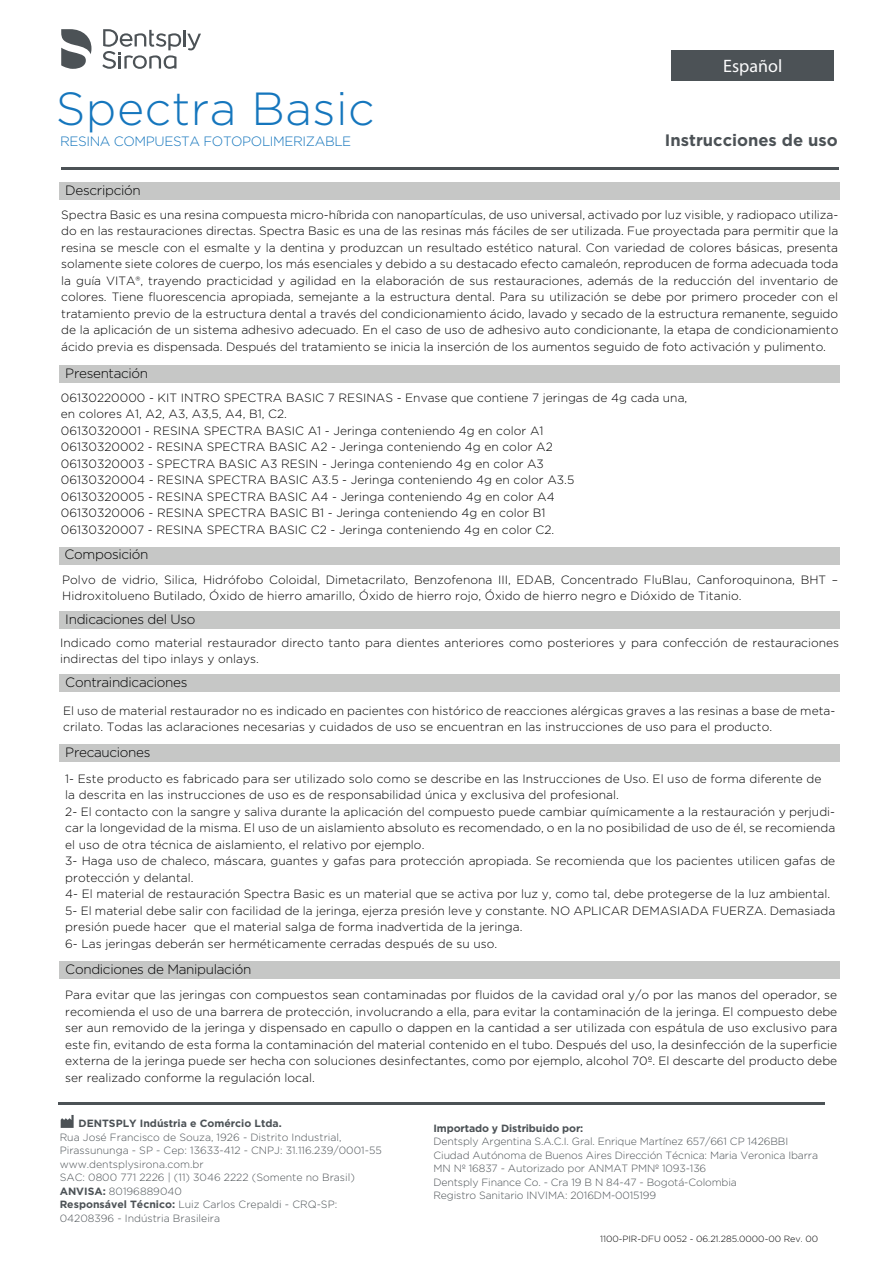
<style>
.page{position:relative;width:893px;height:1263px;background:#fff}
.page>*{position:absolute;margin:0;border:0;box-sizing:border-box;transform-origin:0 0}
.t1{font:300 46.35px "Gotham";letter-spacing:.01em;color:#1576bd}
.t2{font:18px "Myriad Pro";color:#fbfbfc}
.t3{font:700 16.5px "Gotham";color:#4c5256}
.t4{font:300 13.5px "Gotham";letter-spacing:-.025em;color:#000001}
.t5{font:300 13.5px "Gotham";letter-spacing:-.03em;color:#1576bd}
.t6{font:300 12px/16.5px "Gotham";color:#000001}
.t7{font:300 10.5px/13.5px "Gotham";letter-spacing:-.01em;color:#4c5256}
.t8{font:700 10.5px "Gotham";color:#4c5256}
.t9{font:300 9px "Gotham";color:#000001}
.s1{font-weight:700}
</style>
<div class="page">
<div style="left:59px;top:183px;width:780px;height:17px;background:#c6c7c6"></div>
<hr style="left:61px;top:168px;width:777px;height:2px;background:#4c5256">
<div style="left:59px;top:547px;width:780px;height:17px;background:#c6c7c6"></div>
<div style="left:59px;top:612px;width:780px;height:17px;background:#c6c7c6"></div>
<div style="left:59px;top:675px;width:780px;height:17px;background:#c6c7c6"></div>
<div style="left:59px;top:744px;width:780px;height:17px;background:#c6c7c6"></div>
<div style="left:59px;top:962px;width:780px;height:17px;background:#c6c7c6"></div>
<div style="left:59px;top:366px;width:780px;height:17px;background:#c6c7c6"></div>
<svg style="left:102px;top:29px;width:99px;height:40px"></svg>
<svg style="left:61px;top:29px;width:31px;height:40px"></svg>
<hr style="left:58px;top:1103px;width:767px;height:2px;background:#4c5256">
<div style="left:672px;top:50px;width:162px;height:31px;background:#4c5256"></div>
<svg style="left:61px;top:1115px;width:13px;height:13px"></svg>
<h2 class="t2" style="left:723px;top:55px;width:61px">Español</h2>
<h1 class="t1" style="left:56px;top:79px;width:320px">Spectra Basic</h1>
<p class="t5" style="left:60px;top:132px;width:293px">RESINA COMPUESTA FOTOPOLIMERIZABLE</p>
<h3 class="t3" style="left:665px;top:129px;width:174px">Instrucciones de uso</h3>
<p class="t4" style="left:65px;top:182px;width:77px">Descripción</p>
<p class="t6" style="left:61px;top:206px;width:779px;text-align:justify">Spectra Basic es una resina compuesta micro-híbrida con nanopartículas, de uso universal, activado por luz visible, y radiopaco utiliza&shy;do en las restauraciones directas. Spectra Basic es una de las resinas más fáciles de ser utilizada. Fue proyectada para permitir que la resina se mescle con el esmalte y la dentina y produzcan un resultado estético natural. Con variedad de colores básicas, presenta solamente siete colores de cuerpo, los más esenciales y debido a su destacado efecto camaleón, reproducen de forma adecuada toda la guía VITA®, trayendo practicidad y agilidad en la elaboración de sus restauraciones, además de la reducción del inventario de colores. Tiene fluorescencia apropiada, semejante a la estructura dental. Para su utilización se debe por primero proceder con el tratamiento previo de la estructura dental a través del condicionamiento ácido, lavado y secado de la estructura remanente, seguido de la aplicación de un sistema adhesivo adecuado. En el caso de uso de adhesivo auto condicionante, la etapa de condicionamiento ácido previa es dispensada. Después del tratamiento se inicia la inserción de los aumentos seguido de foto activación y pulimento.</p>
<p class="t4" style="left:65px;top:365px;width:84px">Presentación</p>
<p class="t6" style="left:61px;top:389px;width:628px">06130220000 - KIT INTRO SPECTRA BASIC 7 RESINAS - Envase que contiene 7 jeringas de 4g cada una, en colores A1, A2, A3, A3,5, A4, B1, C2.<br>06130320001 - RESINA SPECTRA BASIC A1 - Jeringa conteniendo 4g en color A1<br>06130320002 - RESINA SPECTRA BASIC A2 - Jeringa conteniendo 4g en color A2<br>06130320003 - SPECTRA BASIC A3 RESIN - Jeringa conteniendo 4g en color A3<br>06130320004 - RESINA SPECTRA BASIC A3.5 - Jeringa conteniendo 4g en color A3.5<br>06130320005 - RESINA SPECTRA BASIC A4 - Jeringa conteniendo 4g en color A4<br>06130320006 - RESINA SPECTRA BASIC B1 - Jeringa conteniendo 4g en color B1<br>06130320007 - RESINA SPECTRA BASIC C2 - Jeringa conteniendo 4g en color C2.</p>
<p class="t4" style="left:65px;top:546px;width:85px">Composición</p>
<p class="t6" style="left:62px;top:571px;width:778px">Polvo de vidrio, Silica, Hidrófobo Coloidal, Dimetacrilato, Benzofenona III, EDAB, Concentrado FluBlau, Canforoquinona, BHT –<br>Hidroxitolueno Butilado, Óxido de hierro amarillo, Óxido de hierro rojo, Óxido de hierro negro e Dióxido de Titanio.</p>
<p class="t6" style="left:60px;top:634px;width:781px">Indicado como material restaurador directo tanto para dientes anteriores como posteriores y para confección de restauraciones indirectas del tipo inlays y onlays.</p>
<p class="t4" style="left:65px;top:611px;width:132px">Indicaciones del Uso</p>
<p class="t4" style="left:65px;top:674px;width:124px">Contraindicaciones</p>
<p class="t6" style="left:63px;top:702px;width:774px">El uso de material restaurador no es indicado en pacientes con histórico de reacciones alérgicas graves a las resinas a base de meta&shy;crilato. Todas las aclaraciones necesarias y cuidados de uso se encuentran en las instrucciones de uso para el producto.</p>
<p class="t4" style="left:65px;top:743px;width:87px">Precauciones</p>
<p class="t6" style="left:65px;top:770px;width:772px">1- Este producto es fabricado para ser utilizado solo como se describe en las Instrucciones de Uso. El uso de forma diferente de<br>la descrita en las instrucciones de uso es de responsabilidad única y exclusiva del profesional.<br>2- El contacto con la sangre y saliva durante la aplicación del compuesto puede cambiar químicamente a la restauración y perjudi&shy;car la longevidad de la misma. El uso de un aislamiento absoluto es recomendado, o en la no posibilidad de uso de él, se recomienda el uso de otra técnica de aislamiento, el relativo por ejemplo.<br>3- Haga uso de chaleco, máscara, guantes y gafas para protección apropiada. Se recomienda que los pacientes utilicen gafas de protección y delantal.<br>4- El material de restauración Spectra Basic es un material que se activa por luz y, como tal, debe protegerse de la luz ambiental.<br>5- El material debe salir con facilidad de la jeringa, ejerza presión leve y constante. NO APLICAR DEMASIADA FUERZA. Demasiada presión puede hacer que el material salga de forma inadvertida de la jeringa.<br>6- Las jeringas deberán ser herméticamente cerradas después de su uso.</p>
<p class="t6" style="left:65px;top:986px;width:774px;text-align:justify">Para evitar que las jeringas con compuestos sean contaminadas por fluidos de la cavidad oral y/o por las manos del operador, se recomienda el uso de una barrera de protección, involucrando a ella, para evitar la contaminación de la jeringa. El compuesto debe ser aun removido de la jeringa y dispensado en capullo o dappen en la cantidad a ser utilizada con espátula de uso exclusivo para este fin, evitando de esta forma la contaminación del material contenido en el tubo. Después del uso, la desinfección de la superficie externa de la jeringa puede ser hecha con soluciones desinfectantes, como por ejemplo, alcohol 70º. El descarte del producto debe ser realizado conforme la regulación local.</p>
<p class="t4" style="left:65px;top:961px;width:188px">Condiciones de Manipulación</p>
<p class="t8" style="left:79px;top:1116px;width:205px">DENTSPLY Indústria e Comércio Ltda.</p>
<p class="t7" style="left:60px;top:1130px;width:323px">Rua José Francisco de Souza, 1926 - Distrito Industrial, Pirassununga - SP - Cep: 13633-412 - CNPJ: 31.116.239/0001-55 www.dentsplysirona.com.br<br>SAC: 0800 771 2226 | (11) 3046 2222 (Somente no Brasil)<br><span class="s1">ANVISA:</span> 80196889040<br><span class="s1">Responsável Técnico:</span> Luiz Carlos Crepaldi - CRQ-SP:<br>04208396 - Indústria Brasileira</p>
<p class="t8" style="left:433px;top:1121px;width:151px">Importado y Distribuido por:</p>
<p class="t7" style="left:433px;top:1135px;width:386px">Dentsply Argentina S.A.C.I. Gral. Enrique Martínez 657/661 CP 1426BBI Ciudad Autónoma de Buenos Aires Dirección Técnica: Maria Veronica Ibarra MN Nº 16837 - Autorizado por ANMAT PMNº 1093-136<br>Dentsply Finance Co. - Cra 19 B N 84-47 - Bogotá-Colombia<br>Registro Sanitario INVIMA: 2016DM-0015199</p>
<p class="t9" style="left:600px;top:1233px;width:220px">1100-PIR-DFU 0052 - 06.21.285.0000-00 Rev. 00</p>
</div>
